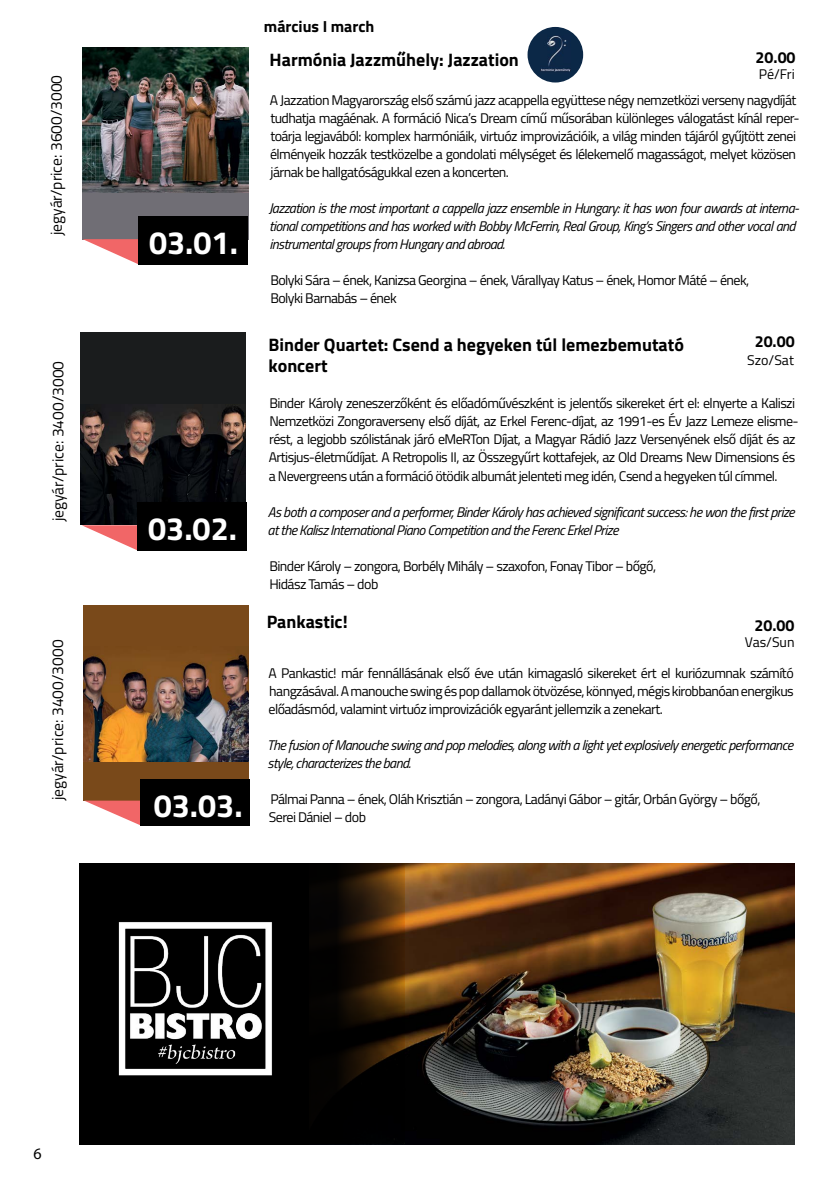
<style>
.page{position:relative;width:840px;height:1191px;background:#fff}
.page>*{position:absolute;margin:0;border:0;box-sizing:border-box;transform-origin:0 0}
.t1{font:700 32.2px "Titillium Web";color:#fff}
.t2{font:700 18px/21.6px "Titillium Web";color:#000}
.t3{font:700 16px "Titillium Web";color:#000}
.t4{font:16px "Myriad Pro";color:#000}
.t5{font:15.6px "Titillium Web";color:#000}
.t6{font:14px/18px "Titillium Web";letter-spacing:-.04em;color:#000}
.t7{font:italic 14px/18px "Titillium Web";letter-spacing:-.04em;color:#000}
</style>
<div class="page">
<div style="left:527px;top:27px;width:56px;height:55px;background:#0b2847;border-radius:50%"></div>
<img style="left:540px;top:35px;width:30px;height:37px">
<div style="left:82px;top:47px;width:166px;height:193px;background:#706e75"></div>
<img style="left:82px;top:47px;width:166px;height:146px">
<svg style="left:83px;top:239px;width:55px;height:25px"></svg>
<div style="left:138px;top:217px;width:109px;height:48px;background:#000"></div>
<div style="left:81px;top:332px;width:165px;height:193px;background:#1a1c1d"></div>
<img style="left:81px;top:405px;width:165px;height:120px">
<svg style="left:82px;top:525px;width:55px;height:25px"></svg>
<div style="left:137px;top:503px;width:109px;height:48px;background:#000"></div>
<div style="left:83px;top:605px;width:165px;height:196px;background:#79491a"></div>
<img style="left:83px;top:654px;width:165px;height:107px">
<svg style="left:84px;top:800px;width:56px;height:25px"></svg>
<div style="left:140px;top:778px;width:109px;height:47px;background:#000"></div>
<div style="left:79px;top:863px;width:715px;height:281px;background:#000"></div>
<img style="left:404px;top:863px;width:390px;height:281px">
<img style="left:118px;top:922px;width:154px;height:154px">
<svg style="left:337px;top:863px;width:67px;height:225px"></svg>
<p class="t5" style="left:45px;top:235px;width:162px;rotate:-90deg">jegyár/price: 3600/3000</p>
<p class="t5" style="left:47px;top:521px;width:162px;rotate:-90deg">jegyár/price: 3400/3000</p>
<p class="t5" style="left:46px;top:800px;width:162px;rotate:-90deg">jegyár/price: 3400/3000</p>
<h1 class="t1" style="left:149px;top:218px;width:90px">03.01.</h1>
<h1 class="t1" style="left:148px;top:504px;width:90px">03.02.</h1>
<h1 class="t1" style="left:154px;top:780px;width:90px">03.03.</h1>
<p class="t3" style="left:267px;top:13px;width:88px">május I may</p>
<p class="t3" style="left:264px;top:14px;width:112px">március I march</p>
<p class="t3" style="left:264px;top:14px;width:132px">augusztus I august</p>
<p class="t2" style="left:269px;top:48px;width:251px">Harmónia Jazzműhely: Jazzation</p>
<p class="t3" style="left:755px;top:45px;width:41px">20.00</p>
<p class="t6" style="left:269px;top:90px;width:531px">A Jazzation Magyarország első számú jazz acappella együttese négy nemzetközi verseny nagydíját tudhatja magáénak. A formáció Nica’s Dream című műsorában különleges válogatást kínál reper&shy;toárja legjavából: komplex harmóniáik, virtuóz improvizációik, a világ minden tájáról gyűjtött zenei élményeik hozzák testközelbe a gondolati mélységet és lélekemelő magasságot, melyet közösen járnak be hallgatóságukkal ezen a koncerten.</p>
<p class="t7" style="left:269px;top:198px;width:531px">Jazzation is the most important a cappella jazz ensemble in Hungary: it has won four awards at interna&shy;tional competitions and has worked with Bobby McFerrin, Real Group, King’s Singers and other vocal and instrumental groups from Hungary and abroad.</p>
<p class="t6" style="left:270px;top:270px;width:480px">Bolyki Sára – ének, Kanizsa Georgina – ének, Várallyay Katus – ének, Homor Máté – ének,<br>Bolyki Barnabás – ének</p>
<p class="t6" style="left:758px;top:65px;width:38px">Pé/Fri</p>
<p class="t2" style="left:268px;top:332px;width:416px">Binder Quartet: Csend a hegyeken túl lemezbemutató koncert</p>
<p class="t3" style="left:754px;top:329px;width:41px">20.00</p>
<p class="t6" style="left:746px;top:350px;width:48px">Szo/Sat</p>
<p class="t6" style="left:269px;top:394px;width:531px">Binder Károly zeneszerzőként és előadóművészként is jelentős sikereket ért el: elnyerte a Kaliszi Nemzetközi Zongoraverseny első díját, az Erkel Ferenc-díjat, az 1991-es Év Jazz Lemeze elisme&shy;rést, a legjobb szólistának járó eMeRTon Díjat, a Magyar Rádió Jazz Versenyének első díját és az Artisjus-életműdíjat. A Retropolis II, az Összegyűrt kottafejek, az Old Dreams New Dimensions és a Nevergreens után a formáció ötödik albumát jelenteti meg idén, Csend a hegyeken túl címmel.</p>
<p class="t7" style="left:267px;top:502px;width:528px">As both a composer and a performer, Binder Károly has achieved significant success: he won the first prize at the Kalisz International Piano Competition and the Ferenc Erkel Prize</p>
<p class="t6" style="left:269px;top:556px;width:388px">Binder Károly – zongora, Borbély Mihály – szaxofon, Fonay Tibor – bőgő,<br>Hidász Tamás – dob</p>
<p class="t2" style="left:266px;top:610px;width:82px">Pankastic!</p>
<p class="t3" style="left:754px;top:613px;width:41px">20.00</p>
<p class="t6" style="left:744px;top:632px;width:51px">Vas/Sun</p>
<p class="t6" style="left:268px;top:663px;width:526px;text-align:justify">A Pankastic! már fennállásának első éve után kimagasló sikereket ért el kuriózumnak számító hangzásával. A manouche swing és pop dallamok ötvözése, könnyed, mégis kirobbanóan energikus előadásmód, valamint virtuóz improvizációk egyaránt jellemzik a zenekart.</p>
<p class="t7" style="left:267px;top:735px;width:527px">The fusion of Manouche swing and pop melodies, along with a light yet explosively energetic performance style, characterizes the band.</p>
<p class="t6" style="left:269px;top:789px;width:493px">Pálmai Panna – ének, Oláh Krisztián – zongora, Ladányi Gábor – gitár, Orbán György – bőgő,<br>Serei Dániel – dob</p>
<p class="t4" style="left:33px;top:1143px;width:10px">6</p>
</div>
